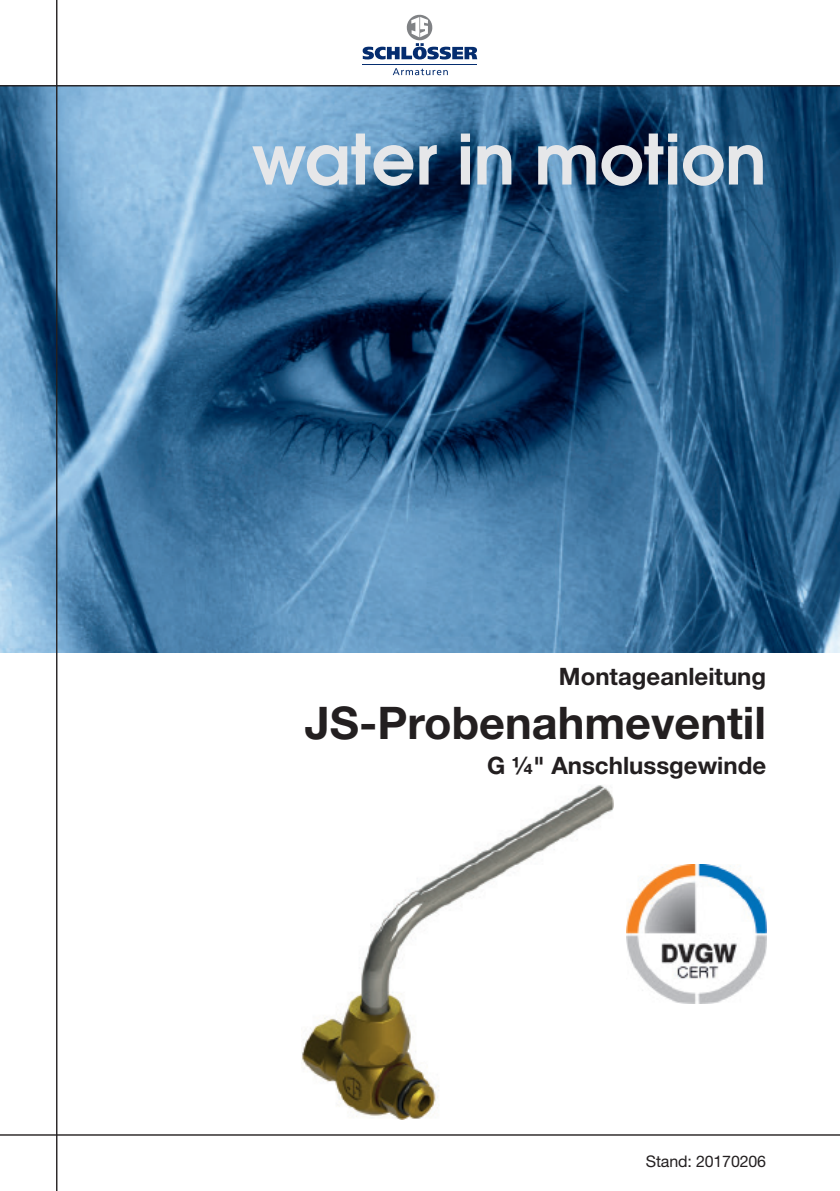
<style>
.page{position:relative;width:840px;height:1191px;background:#fff}
.page>*{position:absolute;margin:0;border:0;box-sizing:border-box;transform-origin:0 0}
.t1{font:600 69px "Avant Garde";color:#e6e7e9}
.t2{font:700 45px "Helvetica Neue";color:#231f20}
.t3{font:700 24px "Helvetica Neue";color:#231f20}
.t4{font:16px "Helvetica Neue";letter-spacing:-.01em;color:#231f20}
</style>
<div class="page">
<img style="left:0;top:86px;width:839px;height:566px">
<svg style="left:392px;top:68px;width:55px;height:7px"></svg>
<hr style="left:362px;top:64px;width:114px;height:1px;background:#052d6f">
<svg style="left:362px;top:15px;width:115px;height:44px"></svg>
<hr style="left:0;top:85px;width:839px;height:1px;background:#231f20">
<hr style="left:0;top:1134px;width:839px;height:1px;background:#231f20">
<hr style="left:56px;top:0;width:1px;height:1191px;background:#231f20">
<img style="left:626px;top:864px;width:140px;height:139px">
<img style="left:301px;top:785px;width:311px;height:334px">
<p class="t1" style="left:251px;top:114px;width:516px">water in motion</p>
<p class="t3" style="left:558px;top:662px;width:209px">Montageanleitung</p>
<p class="t2" style="left:305px;top:695px;width:462px">JS-Probenahmeventil</p>
<p class="t3" style="left:487px;top:750px;width:280px">G ¼" Anschlussgewinde</p>
<p class="t4" style="left:645px;top:1151px;width:122px">Stand: 20170206</p>
</div>
